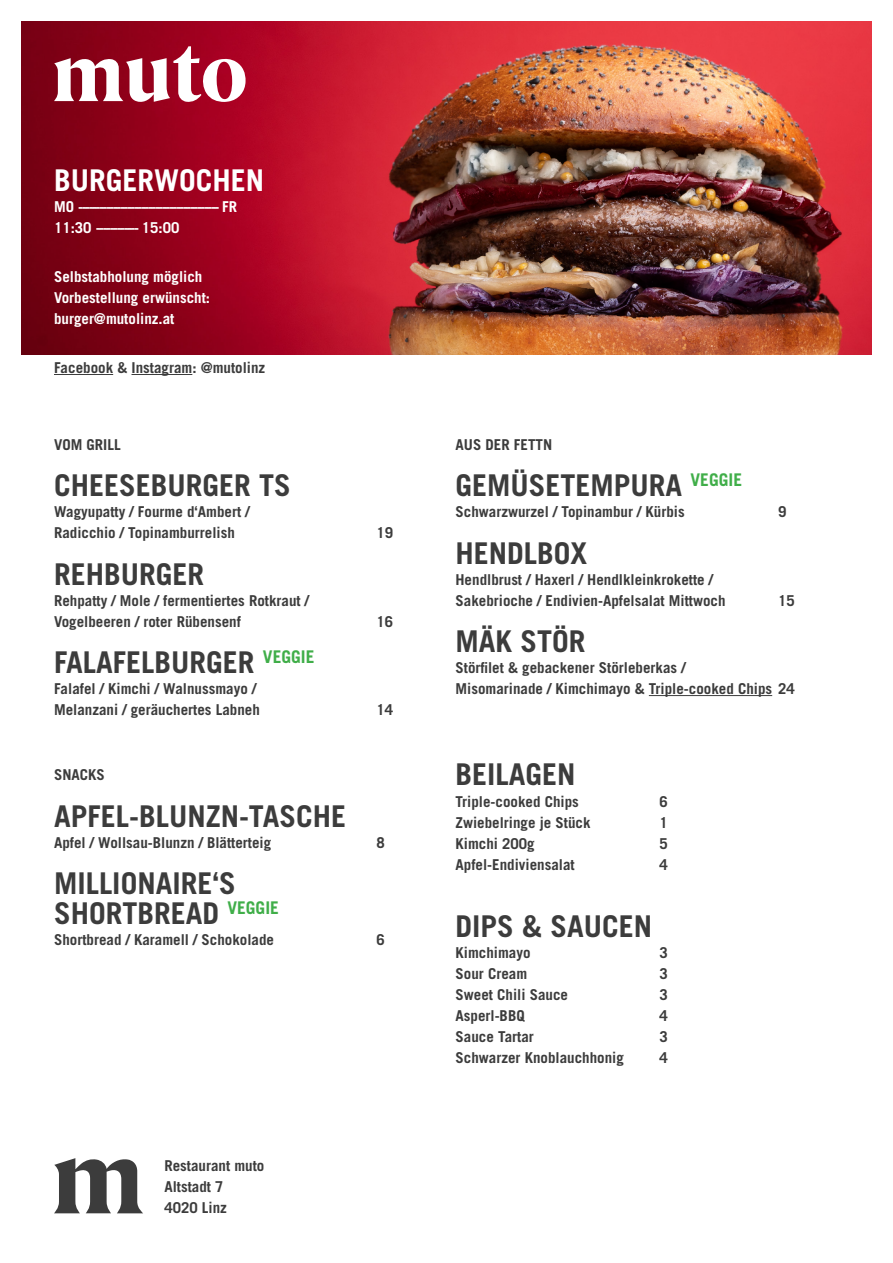
<style>
.page{position:relative;width:893px;height:1263px;background:#fff}
.page>*{position:absolute;margin:0;border:0;box-sizing:border-box;transform-origin:0 0}
.t1{font:700 30px/30px "Trade Gothic LT Std";color:#3c3c3c}
.t2{font:700 30px "Trade Gothic LT Std";color:#fff}
.t3{font:700 15px/21px "Trade Gothic LT Std";color:#3c3c3c}
.t4{font:700 15px/21px "Trade Gothic LT Std";color:#fff}
</style>
<div class="page">
<img style="left:21px;top:21px;width:851px;height:333px">
<svg style="left:54px;top:46px;width:192px;height:56px"></svg>
<svg style="left:54px;top:1158px;width:89px;height:55px"></svg>
<hr style="left:649px;top:695px;width:123px;height:1px;background:#3c3c3c">
<hr style="left:54px;top:374px;width:59px;height:1px;background:#3c3c3c">
<hr style="left:132px;top:374px;width:60px;height:1px;background:#3c3c3c">
<h1 class="t2" style="left:54px;top:162px;width:212px">BURGERWOCHEN</h1>
<p class="t4" style="left:54px;top:196px;width:185px">MO ---------------------------------------- FR<br>11:30 ------------ 15:00</p>
<p class="t4" style="left:54px;top:265px;width:158px">Selbstabholung möglich<br>Vorbestellung erwünscht: burger@mutolinz.at</p>
<p class="t3" style="left:54px;top:357px;width:213px">Facebook &amp; Instagram: @mutolinz</p>
<p class="t3" style="left:54px;top:433px;width:68px">VOM GRILL</p>
<h1 class="t1" style="left:54px;top:470px;width:238px">CHEESEBURGER TS</h1>
<p class="t3" style="left:54px;top:501px;width:197px">Wagyupatty / Fourme d‘Ambert /<br>Radicchio / Topinamburrelish</p>
<h1 class="t1" style="left:54px;top:558px;width:152px">REHBURGER</h1>
<p class="t3" style="left:54px;top:589px;width:257px">Rehpatty / Mole / fermentiertes Rotkraut /<br>Vogelbeeren / roter Rübensenf</p>
<h1 class="t1" style="left:54px;top:647px;width:262px">FALAFELBURGER <sup>VEGGIE</sup></h1>
<p class="t3" style="left:54px;top:678px;width:207px">Falafel / Kimchi / Walnussmayo /<br>Melanzani / geräuchertes Labneh</p>
<p class="t3" style="left:376px;top:522px;width:18px">19</p>
<p class="t3" style="left:376px;top:610px;width:18px">16</p>
<p class="t3" style="left:376px;top:699px;width:18px">14</p>
<p class="t3" style="left:54px;top:764px;width:52px">SNACKS</p>
<h1 class="t1" style="left:54px;top:801px;width:294px">APFEL-BLUNZN-TASCHE</h1>
<p class="t3" style="left:54px;top:832px;width:219px">Apfel / Wollsau-Blunzn / Blätterteig</p>
<p class="t3" style="left:376px;top:832px;width:10px">8</p>
<h1 class="t1" style="left:54px;top:868px;width:226px">MILLIONAIRE‘S<br>SHORTBREAD <sup>VEGGIE</sup></h1>
<p class="t3" style="left:54px;top:929px;width:222px">Shortbread / Karamell / Schokolade</p>
<p class="t3" style="left:376px;top:929px;width:10px">6</p>
<p class="t3" style="left:164px;top:1155px;width:102px">Restaurant muto<br>Altstadt 7<br>4020 Linz</p>
<p class="t3" style="left:455px;top:433px;width:98px">AUS DER FETTN</p>
<h1 class="t1" style="left:455px;top:470px;width:288px">GEMÜSETEMPURA <sup>VEGGIE</sup></h1>
<p class="t3" style="left:455px;top:501px;width:231px">Schwarzwurzel / Topinambur / Kürbis</p>
<p class="t3" style="left:778px;top:501px;width:10px">9</p>
<h1 class="t1" style="left:455px;top:537px;width:133px">HENDLBOX</h1>
<p class="t3" style="left:455px;top:568px;width:272px">Hendlbrust / Haxerl / Hendlkleinkrokette /<br>Sakebrioche / Endivien-Apfelsalat Mittwoch</p>
<p class="t3" style="left:778px;top:589px;width:18px">15</p>
<h1 class="t1" style="left:455px;top:626px;width:132px">MÄK STÖR</h1>
<p class="t3" style="left:455px;top:657px;width:341px">Störfilet &amp; gebackener Störleberkas /<br>Misomarinade / Kimchimayo &amp; Triple-cooked Chips 24</p>
<h1 class="t1" style="left:455px;top:759px;width:122px">BEILAGEN</h1>
<p class="t3" style="left:455px;top:790px;width:125px">Triple-cooked Chips</p>
<p class="t3" style="left:659px;top:790px;width:10px">6</p>
<p class="t3" style="left:455px;top:811px;width:137px">Zwiebelringe je Stück</p>
<p class="t3" style="left:659px;top:811px;width:10px">1</p>
<p class="t3" style="left:455px;top:832px;width:81px">Kimchi 200g</p>
<p class="t3" style="left:659px;top:832px;width:10px">5</p>
<p class="t3" style="left:455px;top:853px;width:121px">Apfel-Endiviensalat</p>
<p class="t3" style="left:659px;top:853px;width:10px">4</p>
<h1 class="t1" style="left:455px;top:911px;width:198px">DIPS &amp; SAUCEN</h1>
<p class="t3" style="left:455px;top:942px;width:76px">Kimchimayo</p>
<p class="t3" style="left:659px;top:942px;width:10px">3</p>
<p class="t3" style="left:455px;top:963px;width:73px">Sour Cream</p>
<p class="t3" style="left:659px;top:963px;width:10px">3</p>
<p class="t3" style="left:455px;top:984px;width:114px">Sweet Chili Sauce</p>
<p class="t3" style="left:659px;top:984px;width:10px">3</p>
<p class="t3" style="left:455px;top:1005px;width:71px">Asperl-BBQ</p>
<p class="t3" style="left:659px;top:1005px;width:10px">4</p>
<p class="t3" style="left:455px;top:1026px;width:80px">Sauce Tartar</p>
<p class="t3" style="left:659px;top:1026px;width:10px">3</p>
<p class="t3" style="left:455px;top:1047px;width:170px">Schwarzer Knoblauchhonig</p>
<p class="t3" style="left:659px;top:1047px;width:10px">4</p>
</div>
